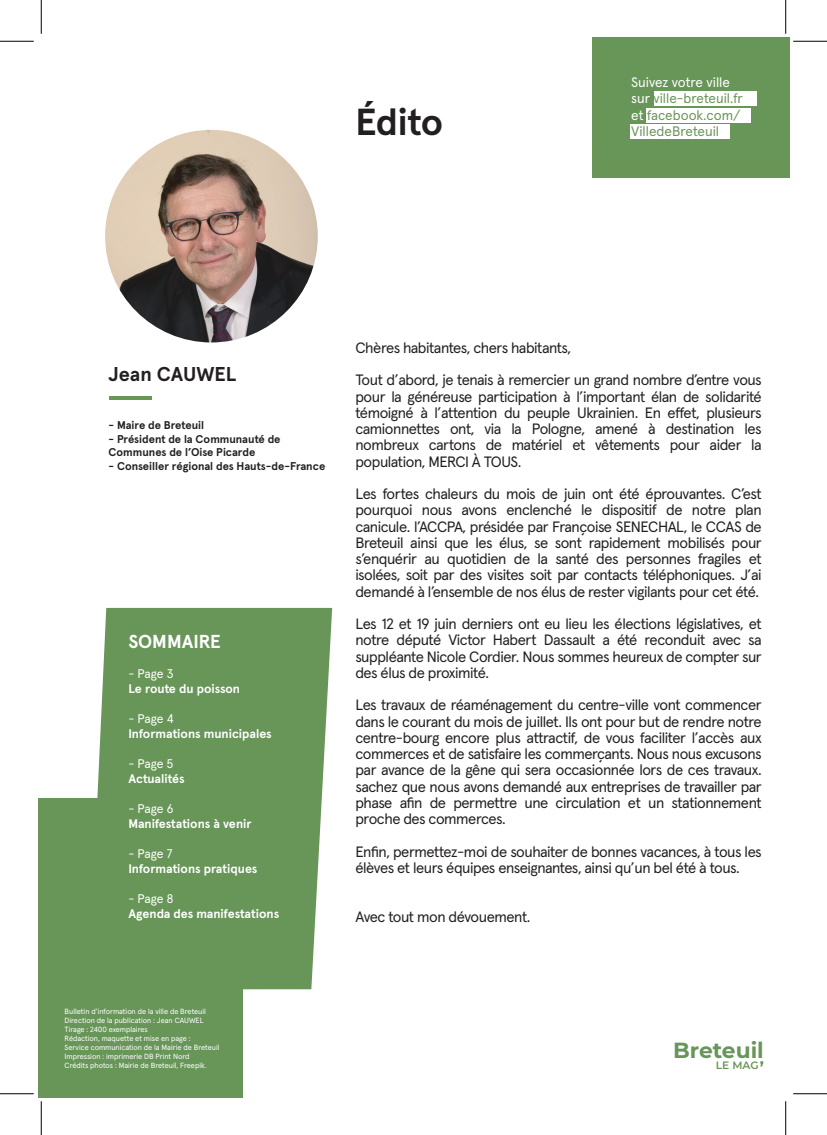
<style>
.page{position:relative;width:827px;height:1135px;background:#fff}
.page>*{position:absolute;margin:0;border:0;box-sizing:border-box;transform-origin:0 0}
.t1{font:700 37.62px "Apercu Pro";letter-spacing:-.01em;color:#231f20}
.t2{font:700 21.75px "Montserrat";color:#689659}
.t3{font:700 20px "Apercu Pro";letter-spacing:-.005em;color:#231f20}
.t4{font:700 18.75px "Apercu Pro";color:#fff}
.t5{font:15px/16.2px "Apercu Pro";letter-spacing:-.03em;color:#231f20;text-align:justify}
.t6{font:13.75px/16.5px "Apercu Pro";color:#699557}
.t7{font:700 12.5px "Apercu Pro";letter-spacing:-.005em;color:#fff}
.t8{font:12.5px "Apercu Pro";letter-spacing:-.01em;color:#fff}
.t9{font:700 11.25px/13.5px "Apercu Pro";color:#231f20}
.t10{font:600 10.62px "Montserrat";color:#699557}
.t11{font:7.5px/9px "Apercu Pro";color:#fff}
.s1{color:#fff}
.s2{font-weight:700;font-size:15.88px}
</style>
<div class="page">
<div style="left:38px;top:798px;width:205px;height:299px;background:#689659"></div>
<div style="left:97px;top:608px;width:235px;height:381px;background:#689659"></div>
<img style="left:105px;top:130px;width:213px;height:212px;border-radius:106px">
<hr style="left:109px;top:396px;width:42px;height:3px;background:#699557">
<div style="left:592px;top:38px;width:197px;height:140px;background:#699557"></div>
<svg style="left:630px;top:108px;width:121px;height:31px"></svg>
<div style="left:630px;top:124px;width:100px;height:14px;background:#fff"></div>
<div style="left:646px;top:108px;width:104px;height:14px;background:#fff"></div>
<div style="left:654px;top:91px;width:103px;height:15px;background:#fff"></div>
<hr style="left:0;top:41px;width:34px;height:1px;background:#000">
<hr style="left:793px;top:41px;width:34px;height:1px;background:#000">
<hr style="left:0;top:1093px;width:34px;height:1px;background:#000">
<hr style="left:793px;top:1093px;width:34px;height:1px;background:#000">
<hr style="left:41px;top:0;width:1px;height:34px;background:#000">
<hr style="left:41px;top:1101px;width:1px;height:34px;background:#000">
<hr style="left:785px;top:0;width:1px;height:34px;background:#000">
<hr style="left:785px;top:1101px;width:1px;height:34px;background:#000">
<h1 class="t1" style="left:355px;top:92px;width:89px">Édito</h1>
<p class="t6" style="left:631px;top:73px;width:113px"><span class="s1">Suivez votre ville sur</span> ville-breteuil.fr <span class="s1">et</span> facebook.com/</p>
<p class="t6" style="left:631px;top:122px;width:89px">VilledeBreteuil</p>
<h3 class="t3" style="left:108px;top:358px;width:130px">Jean CAUWEL</h3>
<p class="t9" style="left:109px;top:418px;width:97px">- Maire de Breteuil</p>
<p class="t9" style="left:109px;top:431px;width:173px">- Président de la Communauté de<br>Communes de l’Oise Picarde</p>
<p class="t9" style="left:109px;top:458px;width:218px">- Conseiller régional des Hauts-de-France</p>
<p class="t4" style="left:128px;top:627px;width:94px">SOMMAIRE</p>
<p class="t8" style="left:128px;top:664px;width:47px">- Page 3</p>
<p class="t7" style="left:128px;top:679px;width:113px">Le route du poisson</p>
<p class="t8" style="left:128px;top:709px;width:47px">- Page 4</p>
<p class="t7" style="left:128px;top:724px;width:145px">Informations municipales</p>
<p class="t8" style="left:128px;top:754px;width:46px">- Page 5</p>
<p class="t7" style="left:128px;top:769px;width:58px">Actualités</p>
<p class="t8" style="left:128px;top:799px;width:47px">- Page 6</p>
<p class="t7" style="left:128px;top:814px;width:125px">Manifestations à venir</p>
<p class="t8" style="left:128px;top:844px;width:46px">- Page 7</p>
<p class="t7" style="left:128px;top:859px;width:130px">Informations pratiques</p>
<p class="t8" style="left:128px;top:889px;width:46px">- Page 8</p>
<p class="t7" style="left:128px;top:904px;width:152px">Agenda des manifestations</p>
<p class="t5" style="left:355px;top:330px;width:408px;line-height:32.5px">Chères habitantes, chers habitants,<br>Tout d’abord, je tenais à remercier un grand nombre d’entre vous</p>
<p class="t5" style="left:355px;top:387px;width:408px">pour la généreuse participation à l’important élan de solidarité témoigné à l’attention du peuple Ukrainien. En effet, plusieurs camionnettes ont, via la Pologne, amené à destination les nombreux cartons de matériel et vêtements pour aider la population, MERCI À TOUS.</p>
<p class="t5" style="left:355px;top:484px;width:408px">Les fortes chaleurs du mois de juin ont été éprouvantes. C’est pourquoi nous avons enclenché le dispositif de notre plan canicule. l’ACCPA, présidée par Françoise SENECHAL, le CCAS de Breteuil ainsi que les élus, se sont rapidement mobilisés pour s’enquérir au quotidien de la santé des personnes fragiles et isolées, soit par des visites soit par contacts téléphoniques. J’ai demandé à l’ensemble de nos élus de rester vigilants pour cet été.</p>
<p class="t5" style="left:355px;top:614px;width:408px">Les 12 et 19 juin derniers ont eu lieu les élections législatives, et notre député Victor Habert Dassault a été reconduit avec sa suppléante Nicole Cordier. Nous sommes heureux de compter sur des élus de proximité.</p>
<p class="t5" style="left:355px;top:696px;width:408px">Les travaux de réaménagement du centre-ville vont commencer dans le courant du mois de juillet. Ils ont pour but de rendre notre centre-bourg encore plus attractif, de vous faciliter l’accès aux commerces et de satisfaire les commerçants. Nous nous excusons par avance de la gêne qui sera occasionnée lors de ces travaux. sachez que nous avons demandé aux entreprises de travailler par phase afin de permettre une circulation et un stationnement proche des commerces.</p>
<p class="t5" style="left:355px;top:842px;width:408px">Enfin, permettez-moi de souhaiter de bonnes vacances, à tous les élèves et leurs équipes enseignantes, ainsi qu’un bel été à tous.</p>
<p class="t5" style="left:355px;top:907px;width:177px">Avec tout mon dévouement.</p>
<p class="t11" style="left:65px;top:1006px;width:156px">Bulletin d’information de la ville de Breteuil Direction de la publication : Jean CAUWEL Tirage : 2400 exemplaires<br>Rédaction, maquette et mise en page :<br>Service communication de la Mairie de Breteuil Impression : imprimerie DB Print Nord<br>Crédits photos : Mairie de Breteuil, Freepik.</p>
<h2 class="t2" style="left:673px;top:1034px;width:92px">Breteuil</h2>
<p class="t10" style="left:716px;top:1057px;width:49px">LE MAG<span class="s2">’</span></p>
</div>
